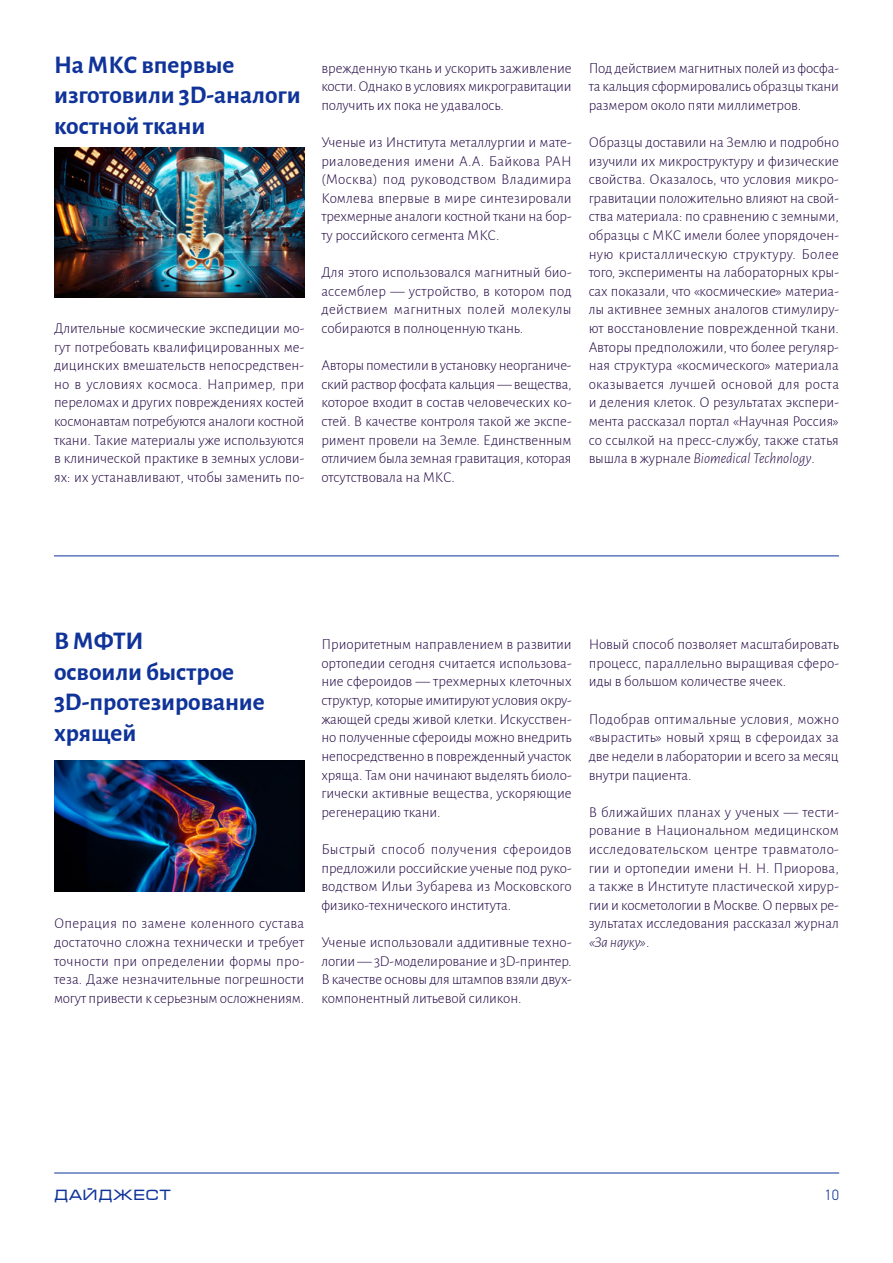
<style>
.page{position:relative;width:893px;height:1263px;background:#fff}
.page>*{position:absolute;margin:0;border:0;box-sizing:border-box;transform-origin:0 0}
.t1{font:700 25.5px/30.6px "Alegreya Sans";color:#0f3399}
.t2{font:300 15px/18.6px "Alegreya Sans";letter-spacing:-.005em;color:#240a45;text-align:justify}
.t3{font:15px "Micra";color:#0f3399}
.t4{font:300 15px "DIN2014";color:#0f3399}
.s1{font-style:italic}
</style>
<div class="page">
<hr style="left:54px;top:1172px;width:785px;height:1px;background:#0f3399">
<img style="left:54px;top:147px;width:250px;height:150px">
<img style="left:54px;top:761px;width:250px;height:130px">
<hr style="left:54px;top:555px;width:785px;height:1px;background:#0f3399">
<h1 class="t1" style="left:54px;top:47px;width:248px">На МКС впервые изготовили 3D-аналоги костной ткани</h1>
<p class="t2" style="left:54px;top:318px;width:252px">Длительные космические экспедиции мо&shy;гут потребовать квалифицированных ме&shy;дицинских вмешательств непосредствен&shy;но в условиях космоса. Например, при переломах и других повреждениях костей космонавтам потребуются аналоги костной ткани. Такие материалы уже используются в клинической практике в земных услови&shy;ях: их устанавливают, чтобы заменить по-</p>
<p class="t2" style="left:321px;top:58px;width:252px">врежденную ткань и ускорить заживление кости. Однако в условиях микрогравитации получить их пока не удавалось.</p>
<p class="t2" style="left:321px;top:132px;width:252px">Ученые из Института металлургии и мате&shy;риаловедения имени А.А. Байкова РАН (Москва) под руководством Владимира Комлева впервые в мире синтезировали трехмерные аналоги костной ткани на бор&shy;ту российского сегмента МКС.</p>
<p class="t2" style="left:321px;top:263px;width:252px">Для этого использовался магнитный био&shy;ассемблер — устройство, в котором под действием магнитных полей молекулы собираются в полноценную ткань.</p>
<p class="t2" style="left:321px;top:356px;width:252px">Авторы поместили в установку неорганиче&shy;ский раствор фосфата кальция — вещества, которое входит в состав человеческих ко&shy;стей. В качестве контроля такой же экспе&shy;римент провели на Земле. Единственным отличием была земная гравитация, которая отсутствовала на МКС.</p>
<p class="t2" style="left:589px;top:58px;width:252px">Под действием магнитных полей из фосфа&shy;та кальция сформировались образцы ткани размером около пяти миллиметров.</p>
<p class="t2" style="left:589px;top:132px;width:252px">Образцы доставили на Землю и подробно изучили их микроструктуру и физические свойства. Оказалось, что условия микро&shy;гравитации положительно влияют на свой&shy;ства материала: по сравнению с земными, образцы с МКС имели более упорядочен&shy;ную кристаллическую структуру. Более того, эксперименты на лабораторных кры&shy;сах показали, что «космические» материа&shy;лы активнее земных аналогов стимулиру&shy;ют восстановление поврежденной ткани.<br>Авторы предположили, что более регуляр&shy;ная структура «космического» материала оказывается лучшей основой для роста и деления клеток. О результатах экспери&shy;мента рассказал портал «Научная Россия» со ссылкой на пресс-службу, также статья вышла в журнале <span class="s1">Biomedical Technology</span>.</p>
<h1 class="t1" style="left:54px;top:624px;width:212px">В МФТИ<br>освоили быстрое<br>3D-протезирование хрящей</h1>
<p class="t2" style="left:54px;top:914px;width:252px">Операция по замене коленного сустава достаточно сложна технически и требует точности при определении формы про&shy;теза. Даже незначительные погрешности могут привести к серьезным осложнениям.</p>
<p class="t2" style="left:321px;top:635px;width:252px">Приоритетным направлением в развитии ортопедии сегодня считается использова&shy;ние сфероидов — трехмерных клеточных структур, которые имитируют условия окру&shy;жающей среды живой клетки. Искусствен&shy;но полученные сфероиды можно внедрить непосредственно в поврежденный участок хряща. Там они начинают выделять биоло&shy;гически активные вещества, ускоряющие регенерацию ткани.</p>
<p class="t2" style="left:321px;top:839px;width:252px">Быстрый способ получения сфероидов предложили российские ученые под руко&shy;водством Ильи Зубарева из Московского физико-технического института.</p>
<p class="t2" style="left:321px;top:932px;width:252px">Ученые использовали аддитивные техно&shy;логии — 3D-моделирование и 3D-принтер.<br>В качестве основы для штампов взяли двух&shy;компонентный литьевой силикон.</p>
<p class="t2" style="left:589px;top:635px;width:252px">Новый способ позволяет масштабировать процесс, параллельно выращивая сферо&shy;иды в большом количестве ячеек.</p>
<p class="t2" style="left:589px;top:709px;width:252px">Подобрав оптимальные условия, можно «вырастить» новый хрящ в сфероидах за две недели в лаборатории и всего за месяц внутри пациента.</p>
<p class="t2" style="left:589px;top:802px;width:252px">В ближайших планах у ученых — тести&shy;рование в Национальном медицинском исследовательском центре травматоло&shy;гии и ортопедии имени Н. Н. Приорова, а также в Институте пластической хирур&shy;гии и косметологии в Москве. О первых ре&shy;зультатах исследования рассказал журнал <span class="s1">«За науку»</span>.</p>
<p class="t3" style="left:54px;top:1187px;width:119px">ДАЙДЖЕСТ</p>
<p class="t4" style="left:824px;top:1185px;width:16px">10</p>
</div>
